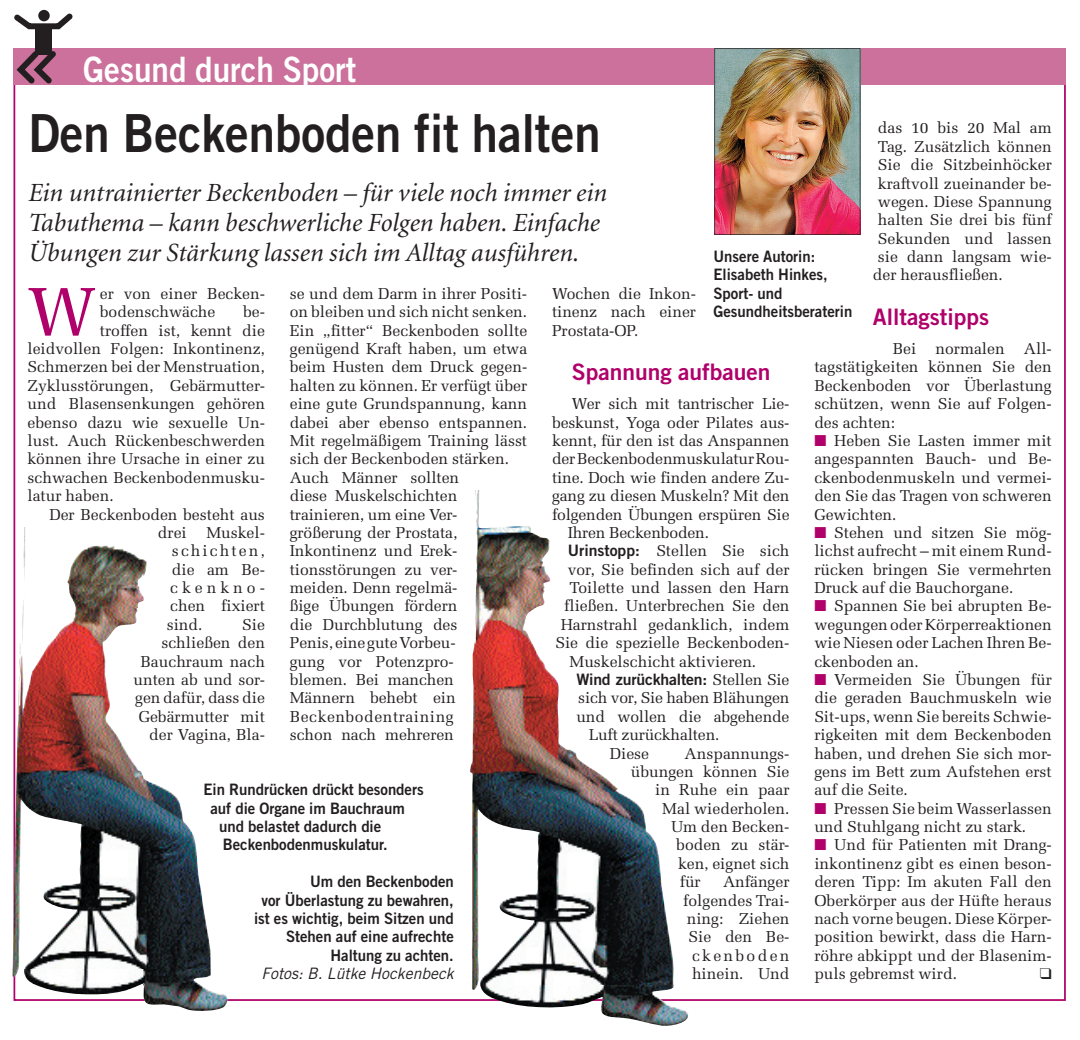
<style>
.page{position:relative;width:1080px;height:1040px;background:#fff}
.page>*{position:absolute;margin:0;border:0;box-sizing:border-box;transform-origin:0 0}
.t1{font:68.77px "Melior LT";color:#b0016a}
.t2{font:52.5px "Trade Gothic LT Bold Two";color:#231f20;scale:.9 1}
.t3{font:35px "Trade Gothic LT Bold Two";color:#fff;scale:.9 1}
.t4{font:italic 26.25px/29.8px "Minion LT";color:#231f20}
.t5{font:22.75px "Trade Gothic LT Bold Two";color:#b0016a}
.t6{font:15.75px/18.4px "Melior LT";color:#231f20;text-align:justify}
.t7{font:15.75px/18.4px "Trade Gothic LT Bold Two";color:#231f20;scale:.95 1}
.t8{font:15.75px "Trade Gothic LT Bold Two";color:#231f20}
.t9{font:italic 15.75px "Trade Gothic LT";color:#231f20}
.t10{font:15.75px "Melior LT";letter-spacing:.13em;color:#231f20}
.t11{font:15.75px "Melior LT";letter-spacing:.255em;color:#231f20}
.s1{color:#b0016a}
.s2{font-family:"Trade Gothic LT Bold Two"}
.s3{font-family:"Melior LT"}
</style>
<div class="page">
<div style="left:14px;top:48px;width:1051px;height:37px;background:#cb719b"></div>
<svg style="left:14px;top:13px;width:59px;height:71px"></svg>
<div style="left:38px;top:10px;width:12px;height:11px;background:#231f20;border-radius:50%"></div>
<div style="left:35px;top:29px;width:17px;height:25px;background:#231f20"></div>
<img style="left:714px;top:48px;width:146px;height:187px">
<img style="left:12px;top:527px;width:217px;height:484px">
<img style="left:469px;top:491px;width:222px;height:535px">
<h3 class="t3" style="left:83px;top:48px;width:305px">Gesund durch Sport</h3>
<h2 class="t2" style="left:28px;top:100px;width:637px">Den Beckenboden fit halten</h2>
<h3 class="t4" style="left:28px;top:179px;width:580px">Ein untrainierter Beckenboden – für viele noch immer ein<br>Tabuthema – kann beschwerliche Folgen haben. Einfache<br>Übungen zur Stärkung lassen sich im Alltag ausführen.</h3>
<p class="t6" style="left:877px;top:119px;width:175px">das 10 bis 20 Mal am</p>
<p class="t6" style="left:877px;top:137px;width:175px">Tag. Zusätzlich können</p>
<p class="t6" style="left:877px;top:156px;width:175px">Sie die Sitzbeinhöcker</p>
<p class="t6" style="left:877px;top:174px;width:175px">kraftvoll zueinander be-</p>
<p class="t6" style="left:877px;top:192px;width:175px">wegen. Diese Spannung</p>
<p class="t6" style="left:877px;top:211px;width:175px">halten Sie drei bis fünf</p>
<p class="t6" style="left:877px;top:229px;width:175px">Sekunden und lassen</p>
<p class="t6" style="left:877px;top:247px;width:175px">sie dann langsam wie-</p>
<p class="t6" style="left:872px;top:266px;width:131px">der herausfließen.</p>
<h3 class="t5" style="left:872px;top:302px;width:118px">Alltagstipps</h3>
<p class="t6" style="left:814px;top:339px;width:239px;text-indent:78px">Bei normalen All&shy;tagstätigkeiten können Sie den Beckenboden vor Überlastung schützen, wenn Sie auf Folgen&shy;des achten:</p>
<p class="t6" style="left:814px;top:431px;width:239px"><span class="s1">■</span> Heben Sie Lasten immer mit angespannten Bauch- und Be&shy;ckenbodenmuskeln und vermei&shy;den Sie das Tragen von schweren Gewichten.</p>
<p class="t6" style="left:814px;top:523px;width:239px"><span class="s1">■</span> Stehen und sitzen Sie mög&shy;lichst aufrecht – mit einem Rund&shy;rücken bringen Sie vermehrten Druck auf die Bauchorgane.</p>
<p class="t6" style="left:814px;top:597px;width:239px"><span class="s1">■</span> Spannen Sie bei abrupten Be&shy;wegungen oder Körperreaktionen wie Niesen oder Lachen Ihren Be&shy;ckenboden an.</p>
<p class="t6" style="left:814px;top:670px;width:239px"><span class="s1">■</span> Vermeiden Sie Übungen für die geraden Bauchmuskeln wie Sit-ups, wenn Sie bereits Schwie&shy;rigkeiten mit dem Beckenboden haben, und drehen Sie sich mor&shy;gens im Bett zum Aufstehen erst auf die Seite.</p>
<p class="t6" style="left:814px;top:799px;width:239px"><span class="s1">■</span> Pressen Sie beim Wasserlassen und Stuhlgang nicht zu stark.</p>
<p class="t6" style="left:814px;top:835px;width:239px"><span class="s1">■</span> Und für Patienten mit Drang&shy;inkontinenz gibt es einen beson&shy;deren Tipp: Im akuten Fall den Oberkörper aus der Hüfte heraus nach vorne beugen. Diese Körper&shy;position bewirkt, dass die Harn&shy;röhre abkippt und der Blasenim&shy;puls gebremst wird.</p>
<p class="t7" style="left:713px;top:247px;width:148px">Unsere Autorin:<br>Elisabeth Hinkes,<br>Sport- und<br>Gesundheitsberaterin</p>
<h1 class="t1" style="left:28px;top:271px;width:70px">W</h1>
<p class="t6" style="left:100px;top:284px;width:167px">er von einer Becken&shy;bodenschwäche</p>
<p class="t6" style="left:290px;top:284px;width:239px;text-align:left">se und dem Darm in ihrer Positi&shy;on bleiben und sich nicht senken.<br>Ein „fitter“ Beckenboden sollte genügend Kraft haben, um etwa beim Husten dem Druck gegen&shy;halten zu können. Er verfügt über eine gute Grundspannung, kann dabei aber ebenso entspannen.<br>Mit regelmäßigem Training lässt sich der Beckenboden stärken.<br>Auch Männer sollten<br>diese Muskelschichten trainieren, um eine Ver&shy;größerung der Prostata,<br>Inkontinenz und Erek&shy;tionsstörungen zu ver-<br>meiden. Denn regelmä-<br>ßige Übungen fördern<br>die Durchblutung des<br>Penis, eine gute Vorbeu-<br>gung vor Potenzpro-<br>blemen. Bei manchen<br>Männern behebt ein<br>Beckenbodentraining<br>schon nach mehreren</p>
<p class="t6" style="left:552px;top:284px;width:145px">Wochen die Inkon&shy;tinenz nach einer Prostata-OP.</p>
<p class="t6" style="left:243px;top:303px;width:23px">be-</p>
<p class="t6" style="left:100px;top:321px;width:167px">troffen ist, kennt die</p>
<p class="t6" style="left:28px;top:339px;width:239px">leidvollen Folgen: Inkontinenz,</p>
<p class="t6" style="left:28px;top:358px;width:239px">Schmerzen bei der Menstruation,</p>
<p class="t6" style="left:28px;top:376px;width:239px">Zyklusstörungen, Gebärmutter-</p>
<p class="t6" style="left:28px;top:394px;width:239px">und Blasensenkungen gehören</p>
<p class="t6" style="left:28px;top:413px;width:239px">ebenso dazu wie sexuelle Un-</p>
<p class="t6" style="left:28px;top:431px;width:239px">lust. Auch Rückenbeschwerden</p>
<p class="t6" style="left:28px;top:450px;width:239px">können ihre Ursache in einer zu</p>
<p class="t6" style="left:28px;top:468px;width:239px">schwachen Beckenbodenmusku-</p>
<p class="t6" style="left:28px;top:486px;width:88px">latur haben.</p>
<p class="t6" style="left:49px;top:505px;width:217px">Der Beckenboden besteht aus</p>
<p class="t6" style="left:158px;top:523px;width:108px">drei Muskel-</p>
<p class="t10" style="left:172px;top:541px;width:94px">schichten,</p>
<p class="t6" style="left:172px;top:560px;width:94px">die am Be-</p>
<p class="t11" style="left:170px;top:578px;width:96px">ckenkno-</p>
<p class="t6" style="left:170px;top:597px;width:96px">chen fixiert</p>
<p class="t6" style="left:167px;top:615px;width:37px">sind.</p>
<h3 class="t5" style="left:572px;top:358px;width:200px">Spannung aufbauen</h3>
<p class="t6" style="left:572px;top:394px;width:219px">Wer sich mit tantrischer Lie-</p>
<p class="t6" style="left:552px;top:413px;width:239px">beskunst, Yoga oder Pilates aus-</p>
<p class="t6" style="left:552px;top:431px;width:239px">kennt, für den ist das Anspannen</p>
<p class="t6" style="left:552px;top:450px;width:239px">der Beckenbodenmuskulatur Rou-</p>
<p class="t6" style="left:552px;top:468px;width:239px">tine. Doch wie finden andere Zu-</p>
<p class="t6" style="left:552px;top:486px;width:239px">gang zu diesen Muskeln? Mit den</p>
<p class="t6" style="left:552px;top:505px;width:239px">folgenden Übungen erspüren Sie</p>
<p class="t6" style="left:567px;top:523px;width:143px">Ihren Beckenboden.</p>
<p class="t6" style="left:567px;top:541px;width:223px"><span class="s2">Urinstopp:</span> Stellen Sie sich</p>
<p class="t6" style="left:567px;top:560px;width:223px">vor, Sie befinden sich auf der</p>
<p class="t6" style="left:569px;top:578px;width:221px">Toilette und lassen den Harn</p>
<p class="t6" style="left:564px;top:597px;width:227px">fließen. Unterbrechen Sie den</p>
<p class="t6" style="left:560px;top:615px;width:230px">Harnstrahl gedanklich, indem</p>
<p class="t6" style="left:555px;top:633px;width:235px">Sie die spezielle Beckenboden-</p>
<p class="t6" style="left:569px;top:652px;width:188px">Muskelschicht aktivieren.</p>
<p class="t8" style="left:576px;top:669px;width:214px">Wind zurückhalten: <span class="s3">Stellen Sie</span></p>
<p class="t6" style="left:578px;top:688px;width:213px">sich vor, Sie haben Blähungen</p>
<p class="t6" style="left:576px;top:707px;width:214px">und wollen die abgehende</p>
<p class="t6" style="left:588px;top:725px;width:132px">Luft zurückhalten.</p>
<p class="t6" style="left:609px;top:744px;width:41px">Diese</p>
<p class="t6" style="left:684px;top:744px;width:106px">Anspannungs-</p>
<p class="t6" style="left:630px;top:762px;width:160px">übungen können Sie</p>
<p class="t6" style="left:655px;top:780px;width:136px">in Ruhe ein paar</p>
<p class="t6" style="left:662px;top:799px;width:129px">Mal wiederholen.</p>
<p class="t6" style="left:671px;top:817px;width:120px">Um den Be cken-</p>
<p class="t6" style="left:676px;top:835px;width:115px">boden zu stär-</p>
<p class="t6" style="left:678px;top:854px;width:113px">ken, eignet sich</p>
<p class="t6" style="left:679px;top:872px;width:22px">für</p>
<p class="t6" style="left:133px;top:615px;width:133px;text-align:right">Sie<br>schließen den<br>Bauchraum nach unten ab und sor&shy;gen dafür, dass die<br>Gebärmutter mit der Vagina, Bla-</p>
<p class="t7" style="left:203px;top:780px;width:233px">Ein Rundrücken drückt besonders</p>
<p class="t7" style="left:210px;top:798px;width:206px">auf die Organe im Bauchraum</p>
<p class="t7" style="left:219px;top:817px;width:172px">und belastet dadurch die</p>
<p class="t7" style="left:223px;top:835px;width:175px">Beckenbodenmuskulatur.</p>
<p class="t7" style="left:254px;top:872px;width:212px;text-align:right">Um den Beckenboden<br>vor Überlastung zu bewahren, ist es wichtig, beim Sitzen und<br>Stehen auf eine aufrechte<br>Haltung zu achten.</p>
<p class="t9" style="left:261px;top:963px;width:194px">Fotos: B. Lütke Hockenbeck</p>
<p class="t6" style="left:683px;top:872px;width:108px;text-align:right">Anfänger folgendes Trai&shy;ning: Ziehen<br>Sie den Be&shy;ckenboden hinein. Und</p>
</div>
